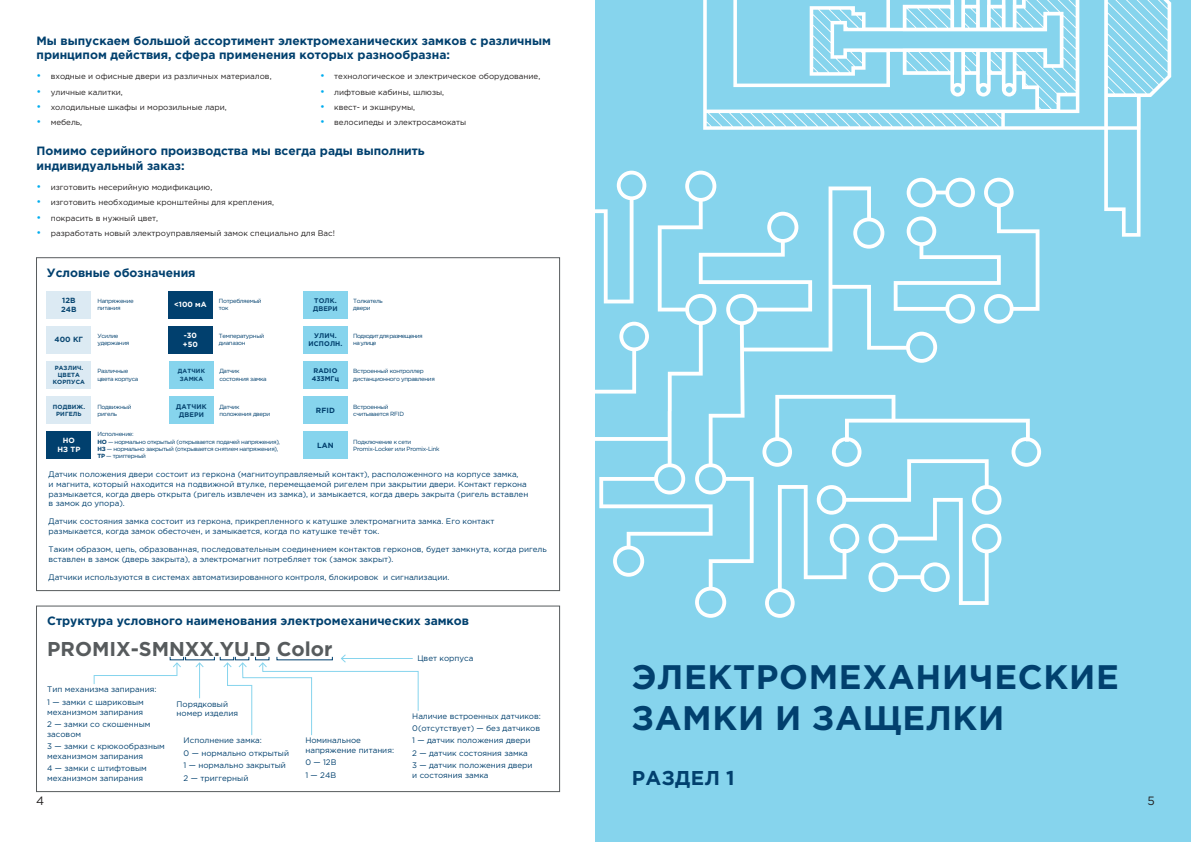
<style>
.page{position:relative;width:1191px;height:842px;background:#fff}
.page>*{position:absolute;margin:0;border:0;box-sizing:border-box;transform-origin:0 0}
.t1{font:700 34px/40.8px "Gotham Pro";letter-spacing:.02em;color:#01406e}
.t2{font:700 20px "Gotham Pro";color:#575b5d}
.t3{font:700 20px "Gotham Pro";letter-spacing:.02em;color:#01406e}
.t4{font:700 12px/14.4px "Gotham Pro";color:#01406e}
.t5{font:12px "Gotham Pro";color:#221f1f}
.t6{font:8px/12.4px "Gotham Pro";color:#01406e}
.t7{font:8px "Gotham Pro";color:#221f1f}
.t8{font:700 7.5px/9px "Gotham Pro";letter-spacing:.005em;color:#fff}
.t9{font:700 7.5px/9px "Gotham Pro";color:#084671}
.t10{font:700 7.5px "Gotham Pro";letter-spacing:.02em;color:#01406e}
.t11{font:700 6.7px/8.1px "Gotham Pro";letter-spacing:.02em;color:#084671;text-align:center}
.t12{font:700 6.7px/8.1px "Gotham Pro";letter-spacing:.02em;color:#01406e;text-align:center}
.t13{font:700 6.7px/8.1px "Gotham Pro";color:#01406e}
.t14{font:6px/7.2px "Gotham Pro";letter-spacing:-.05em;color:#01406e}
.t15{font:700 6px/7.2px "Gotham Pro";letter-spacing:.02em;color:#084671;text-align:center}
.t16{font:6px/7.2px "Gotham Pro";letter-spacing:-.1em;color:#01406e}
.s1{font-size:10px;color:#00adef}
.s2{font-weight:700}
</style>
<div class="page">
<div style="left:595px;top:0;width:596px;height:842px;background:#86d4ed"></div>
<svg style="left:518px;top:171px;width:185px;height:421px"></svg>
<svg style="left:695px;top:186px;width:242px;height:432px"></svg>
<svg style="left:893px;top:237px;width:146px;height:87px"></svg>
<svg style="left:518px;top:171px;width:131px;height:223px"></svg>
<svg style="left:372px;top:591px;width:146px;height:1px"></svg>
<svg style="left:762px;top:395px;width:279px;height:223px"></svg>
<svg style="left:703px;top:0;width:468px;height:237px"></svg>
<div style="left:36px;top:257px;width:524px;height:334px;background:#fff;border:1px solid #575b5d"></div>
<div style="left:47px;top:291px;width:44px;height:27px;background:#dceaf3"></div>
<div style="left:169px;top:361px;width:44px;height:28px;background:#86d4ed"></div>
<div style="left:169px;top:396px;width:44px;height:28px;background:#86d4ed"></div>
<div style="left:303px;top:291px;width:44px;height:27px;background:#86d4ed"></div>
<div style="left:303px;top:326px;width:44px;height:27px;background:#86d4ed"></div>
<div style="left:303px;top:361px;width:44px;height:28px;background:#86d4ed"></div>
<div style="left:303px;top:396px;width:44px;height:28px;background:#86d4ed"></div>
<div style="left:303px;top:431px;width:44px;height:28px;background:#86d4ed"></div>
<div style="left:47px;top:326px;width:44px;height:27px;background:#dceaf3"></div>
<div style="left:47px;top:396px;width:44px;height:28px;background:#dceaf3"></div>
<div style="left:168px;top:291px;width:44px;height:27px;background:#01406e"></div>
<div style="left:168px;top:326px;width:44px;height:27px;background:#01406e"></div>
<div style="left:47px;top:431px;width:44px;height:28px;background:#01406e"></div>
<div style="left:47px;top:361px;width:44px;height:28px;background:#dceaf3"></div>
<div style="left:36px;top:605px;width:524px;height:187px;background:#fff;border:1px solid #575b5d"></div>
<hr style="left:199px;top:663px;width:1px;height:35px;background:#86d4ed">
<svg style="left:195px;top:662px;width:9px;height:6px"></svg>
<svg style="left:93px;top:662px;width:88px;height:22px"></svg>
<svg style="left:222px;top:654px;width:197px;height:82px"></svg>
<h3 class="t4" style="left:37px;top:33px;width:516px">Мы выпускаем большой ассортимент электромеханических замков с различным принципом действия, сфера применения которых разнообразна:</h3>
<p class="t7" style="left:37px;top:72px;width:236px"><span class="s1">•</span> входные и офисные двери из различных материалов,</p>
<p class="t7" style="left:37px;top:87px;width:88px"><span class="s1">•</span> уличные калитки,</p>
<p class="t7" style="left:37px;top:103px;width:192px"><span class="s1">•</span> холодильные шкафы и морозильные лари,</p>
<p class="t7" style="left:37px;top:118px;width:47px"><span class="s1">•</span> мебель,</p>
<p class="t7" style="left:320px;top:72px;width:222px"><span class="s1">•</span> технологическое и электрическое оборудование,</p>
<p class="t7" style="left:320px;top:87px;width:126px"><span class="s1">•</span> лифтовые кабины, шлюзы,</p>
<p class="t7" style="left:320px;top:103px;width:96px"><span class="s1">•</span> квест- и экшнрумы,</p>
<p class="t7" style="left:320px;top:118px;width:148px"><span class="s1">•</span> велосипеды и электросамокаты</p>
<h3 class="t4" style="left:37px;top:144px;width:389px">Помимо серийного производства мы всегда рады выполнить индивидуальный заказ:</h3>
<p class="t7" style="left:37px;top:183px;width:177px"><span class="s1">•</span> изготовить несерийную модификацию,</p>
<p class="t7" style="left:37px;top:198px;width:239px"><span class="s1">•</span> изготовить необходимые кронштейны для крепления,</p>
<p class="t7" style="left:37px;top:213px;width:123px"><span class="s1">•</span> покрасить в нужный цвет,</p>
<p class="t7" style="left:37px;top:229px;width:300px"><span class="s1">•</span> разработать новый электроуправляемый замок специально для Вас!</p>
<h3 class="t4" style="left:47px;top:265px;width:150px">Условные обозначения</h3>
<p class="t9" style="left:61px;top:296px;width:17px">12B<br>24B</p>
<p class="t14" style="left:97px;top:297px;width:38px">Напряжение питания</p>
<p class="t11" style="left:313px;top:296px;width:26px;text-align:left">ТОЛК.<br>ДВЕРИ</p>
<p class="t14" style="left:353px;top:297px;width:31px">Толкатель двери</p>
<p class="t12" style="left:308px;top:331px;width:35px">УЛИЧ.<br>ИСПОЛН.</p>
<p class="t16" style="left:353px;top:332px;width:71px">Подходит для размещения на улице</p>
<p class="t13" style="left:312px;top:367px;width:29px">RADIO<br>433МГц</p>
<p class="t14" style="left:353px;top:368px;width:83px">Встроенный контроллер дистанционного управления</p>
<p class="t10" style="left:316px;top:406px;width:21px">RFID</p>
<p class="t14" style="left:353px;top:403px;width:52px">Встроенный считывается RFID</p>
<p class="t10" style="left:317px;top:441px;width:18px">LAN</p>
<p class="t14" style="left:353px;top:438px;width:88px">Подключение к сети<br>Promix-Locker или Promix-Link</p>
<p class="t8" style="left:174px;top:300px;width:34px">&lt;100 мА</p>
<p class="t14" style="left:219px;top:297px;width:44px">Потребляемый ток</p>
<p class="t8" style="left:183px;top:331px;width:16px">-30 +50</p>
<p class="t14" style="left:219px;top:332px;width:47px">Температурный диапазон</p>
<p class="t9" style="left:55px;top:335px;width:30px">400 КГ</p>
<p class="t14" style="left:97px;top:332px;width:33px">Усилие удержания</p>
<p class="t15" style="left:53px;top:364px;width:34px">РАЗЛИЧ.<br>ЦВЕТА<br>КОРПУСА</p>
<p class="t14" style="left:97px;top:368px;width:42px">Различные цвета корпуса</p>
<p class="t15" style="left:178px;top:367px;width:29px">ДАТЧИК<br>ЗАМКА</p>
<p class="t14" style="left:219px;top:368px;width:49px">Датчик состояния замка</p>
<p class="t11" style="left:176px;top:402px;width:32px">ДАТЧИК<br>ДВЕРИ</p>
<p class="t14" style="left:219px;top:403px;width:52px">Датчик положения двери</p>
<p class="t15" style="left:53px;top:403px;width:34px">ПОДВИЖ.<br>РИГЕЛЬ</p>
<p class="t14" style="left:97px;top:403px;width:36px">Подвижный ригель</p>
<p class="t8" style="left:57px;top:436px;width:25px;text-align:center">НО<br>НЗ ТР</p>
<p class="t14" style="left:97px;top:431px;width:184px">Исполнение:<br><span class="s2">НО</span> — нормально открытый (открывается подачей напряжения), <span class="s2">НЗ</span> — нормально закрытый (открывается снятием напряжения), <span class="s2">ТР</span> — триггерный</p>
<p class="t6" style="left:49px;top:470px;width:481px;line-height:9.6px">Датчик положения двери состоит из геркона (магнитоуправляемый контакт), расположенного на корпусе замка,<br>и магнита, который находится на подвижной втулке, перемещаемой ригелем при закрытии двери. Контакт геркона размыкается, когда дверь открыта (ригель извлечен из замка), и замыкается, когда дверь закрыта (ригель вставлен в замок до упора).</p>
<p class="t6" style="left:49px;top:517px;width:447px;line-height:9.6px">Датчик состояния замка состоит из геркона, прикрепленного к катушке электромагнита замка. Его контакт размыкается, когда замок обесточен, и замыкается, когда по катушке течёт ток.</p>
<p class="t6" style="left:49px;top:544px;width:499px;line-height:9.6px">Таким образом, цепь, образованная, последовательным соединением контактов герконов, будет замкнута, когда ригель вставлен в замок (дверь закрыта), а электромагнит потребляет ток (замок закрыт).</p>
<p class="t6" style="left:49px;top:571px;width:402px">Датчики используются в системах автоматизированного контроля, блокировок и сигнализации.</p>
<h3 class="t4" style="left:47px;top:613px;width:423px">Структура условного наименования электромеханических замков</h3>
<h2 class="t2" style="left:47px;top:638px;width:287px">PROMIX-SMNXX.YU.D Color</h2>
<p class="t6" style="left:47px;top:683px;width:111px">Тип механизма запирания:<br>1 — замки с шариковым</p>
<p class="t6" style="left:47px;top:705px;width:105px">механизмом запирания<br>2 — замки со скошенным</p>
<p class="t6" style="left:47px;top:727px;width:119px">засовом<br>3 — замки с крюкообразным</p>
<p class="t6" style="left:47px;top:749px;width:101px">механизмом запирания<br>4 — замки с штифтовым</p>
<p class="t6" style="left:47px;top:771px;width:97px">механизмом запирания</p>
<p class="t6" style="left:417px;top:652px;width:57px">Цвет корпуса</p>
<h1 class="t1" style="left:632px;top:655px;width:488px">ЭЛЕКТРОМЕХАНИЧЕСКИЕ<br>ЗАМКИ И ЗАЩЕЛКИ</h1>
<p class="t6" style="left:176px;top:699px;width:63px;line-height:9.6px">Порядковый номер изделия</p>
<p class="t6" style="left:184px;top:734px;width:107px">Исполнение замка:<br>0 — нормально открытый<br>1 — нормально закрытый<br>2 — триггерный</p>
<p class="t6" style="left:305px;top:736px;width:90px;line-height:9.6px">Номинальное напряжение питания:</p>
<p class="t6" style="left:412px;top:709px;width:130px">Наличие встроенных датчиков:<br>0(отсутствует) — без датчиков<br>1 — датчик положения двери<br>2 — датчик состояния замка<br>3 — датчик положения двери</p>
<p class="t6" style="left:412px;top:769px;width:78px">и состояния замка</p>
<h2 class="t3" style="left:631px;top:766px;width:104px">РАЗДЕЛ 1</h2>
<p class="t6" style="left:305px;top:756px;width:33px">0 — 12В<br>1 — 24В</p>
<h3 class="t5" style="left:36px;top:794px;width:10px">4</h3>
<h3 class="t5" style="left:1147px;top:794px;width:9px">5</h3>
</div>
